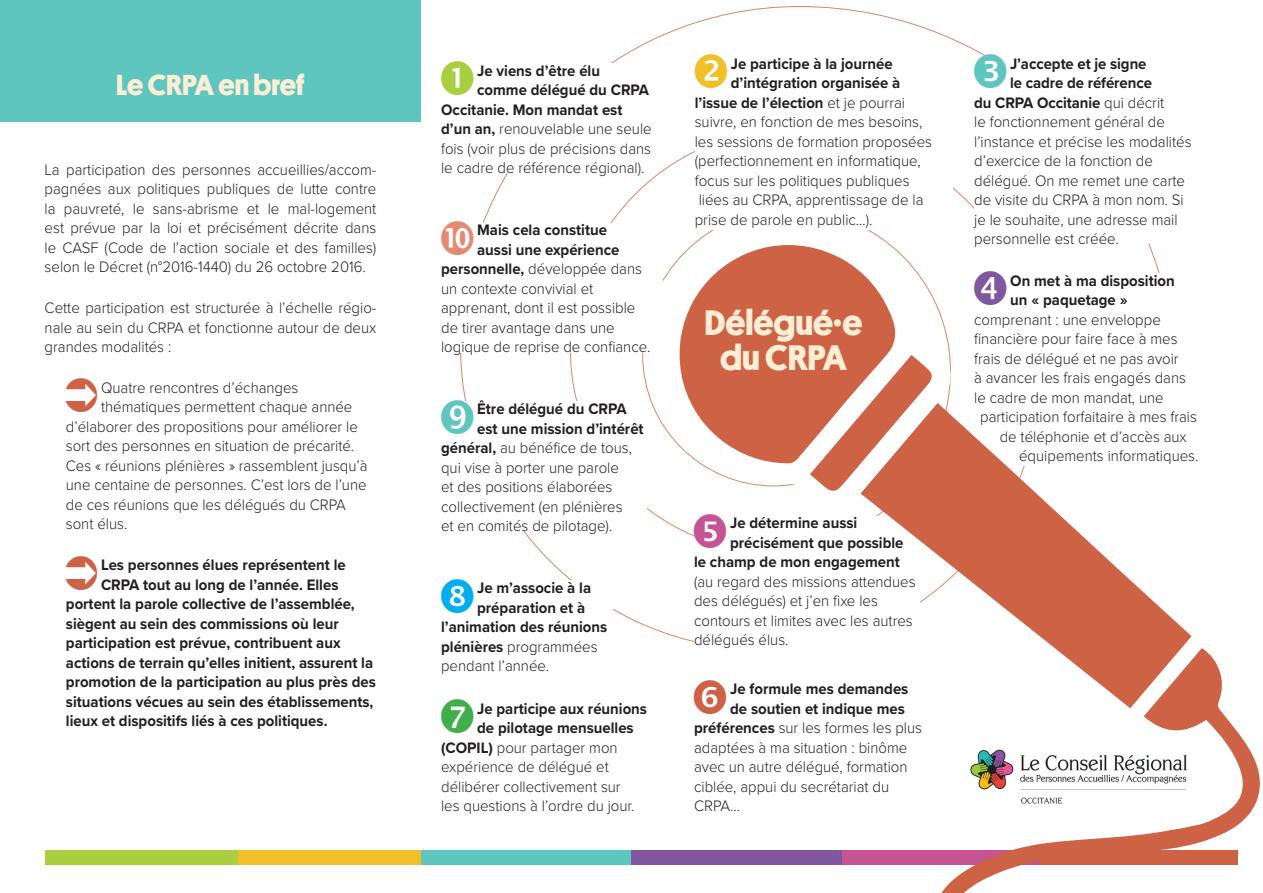
<style>
.page{position:relative;width:1263px;height:893px;background:#fff}
.page>*{position:absolute;margin:0;border:0;box-sizing:border-box;transform-origin:0 0}
.t1{font:700 35.85px/35.1px "Platform Web";color:#fbeed4;text-align:center}
.t2{font:700 29.25px "Platform Web";letter-spacing:-.01em;color:#fbeed4}
.t3{font:300 15.75px/19.5px "Proxima Nova";color:#231f20;text-align:justify;scale:.95 1}
.t4{font:700 15.75px/19.5px "Proxima Nova";color:#231f20;scale:.95 1}
.s1{font-weight:700}
.s2{font-weight:300}
</style>
<div class="page">
<svg style="left:460px;top:6px;width:700px;height:636px"></svg>
<div style="left:0;top:0;width:421px;height:121px;background:#5fc5bf"></div>
<div style="left:45px;top:851px;width:193px;height:14px;background:#a9cf40"></div>
<div style="left:238px;top:851px;width:194px;height:14px;background:#f1bf27"></div>
<div style="left:421px;top:850px;width:210px;height:15px;background:#5fc5bf"></div>
<div style="left:631px;top:850px;width:211px;height:15px;background:#7f569f"></div>
<div style="left:842px;top:850px;width:198px;height:15px;background:#c55495"></div>
<div style="left:441px;top:63px;width:214px;height:110px;background:#fff"></div>
<div style="left:694px;top:516px;width:225px;height:149px;background:#fff"></div>
<div style="left:441px;top:581px;width:171px;height:90px;background:#fff"></div>
<div style="left:441px;top:402px;width:206px;height:129px;background:#fff"></div>
<div style="left:441px;top:223px;width:221px;height:129px;background:#fff"></div>
<svg style="left:860px;top:403px;width:331px;height:245px"></svg>
<svg style="left:652px;top:223px;width:263px;height:259px;fill:#cd6245"></svg>
<svg style="left:941px;top:648px;width:319px;height:245px"></svg>
<svg style="left:784px;top:328px;width:169px;height:184px"></svg>
<div style="left:695px;top:56px;width:257px;height:174px;background:#fff"></div>
<div style="left:969px;top:225px;width:62px;height:168px;background:#fff"></div>
<svg style="left:974px;top:273px;width:217px;height:360px"></svg>
<div style="left:974px;top:56px;width:234px;height:188px;background:#fff"></div>
<svg style="left:460px;top:61px;width:13px;height:2px"></svg>
<svg style="left:694px;top:513px;width:32px;height:3px"></svg>
<svg style="left:460px;top:578px;width:13px;height:3px"></svg>
<svg style="left:460px;top:399px;width:13px;height:3px"></svg>
<svg style="left:460px;top:220px;width:13px;height:3px"></svg>
<svg style="left:695px;top:54px;width:32px;height:2px"></svg>
<svg style="left:974px;top:273px;width:32px;height:32px"></svg>
<svg style="left:974px;top:54px;width:32px;height:2px"></svg>
<h2 class="t2" style="left:116px;top:64px;width:190px">Le CRPA en bref</h2>
<p class="t3" style="left:45px;top:159px;width:351px">La participation des personnes accueillies/accom&shy;pagnées aux politiques publiques de lutte contre la pauvreté, le sans-abrisme et le mal-logement est prévue par la loi et précisément décrite dans le CASF (Code de l’action sociale et des familles) selon le Décret (n°2016-1440) du 26 octobre 2016.</p>
<p class="t3" style="left:45px;top:297px;width:351px">Cette participation est structurée à l’échelle régio&shy;nale au sein du CRPA et fonctionne autour de deux grandes modalités :</p>
<p class="t3" style="left:101px;top:377px;width:209px">Quatre rencontres d’échanges</p>
<p class="t3" style="left:101px;top:397px;width:266px">thématiques permettent chaque année</p>
<p class="t3" style="left:66px;top:416px;width:309px">d’élaborer des propositions pour améliorer le</p>
<p class="t3" style="left:66px;top:436px;width:305px">sort des personnes en situation de précarité.</p>
<p class="t3" style="left:66px;top:455px;width:319px">Ces « réunions plénières » rassemblent jusqu’à</p>
<p class="t3" style="left:66px;top:475px;width:318px">une centaine de personnes. C’est lors de l’une</p>
<p class="t3" style="left:66px;top:494px;width:296px">de ces réunions que les délégués du CRPA</p>
<p class="t3" style="left:66px;top:514px;width:66px">sont élus.</p>
<p class="t4" style="left:101px;top:555px;width:259px">Les personnes élues représentent le</p>
<p class="t4" style="left:101px;top:574px;width:251px">CRPA tout au long de l’année. Elles</p>
<p class="t4" style="left:66px;top:594px;width:306px">portent la parole collective de l’assemblée,</p>
<p class="t4" style="left:66px;top:613px;width:289px">siègent au sein des commissions où leur</p>
<p class="t4" style="left:66px;top:633px;width:291px">participation est prévue, contribuent aux</p>
<p class="t4" style="left:66px;top:652px;width:325px">actions de terrain qu’elles initient, assurent la</p>
<p class="t4" style="left:66px;top:672px;width:328px">promotion de la participation au plus près des</p>
<p class="t4" style="left:66px;top:691px;width:325px">situations vécues au sein des établissements,</p>
<p class="t4" style="left:66px;top:711px;width:277px">lieux et dispositifs liés à ces politiques.</p>
<p class="t4" style="left:477px;top:60px;width:131px">Je viens d’être élu</p>
<p class="t4" style="left:477px;top:80px;width:182px">comme délégué du CRPA</p>
<p class="t4" style="left:441px;top:99px;width:192px">Occitanie. Mon mandat est</p>
<p class="t3" style="left:441px;top:118px;width:223px"><span class="s1">d’un an,</span> renouvelable une seule</p>
<p class="t3" style="left:441px;top:138px;width:222px">fois (voir plus de précisions dans</p>
<p class="t3" style="left:441px;top:157px;width:215px">le cadre de référence régional).</p>
<p class="t4" style="left:477px;top:220px;width:138px">Mais cela constitue</p>
<p class="t4" style="left:477px;top:239px;width:151px">aussi une expérience</p>
<p class="t3" style="left:441px;top:258px;width:213px"><span class="s1">personnelle,</span> développée dans</p>
<p class="t3" style="left:441px;top:278px;width:162px">un contexte convivial et</p>
<p class="t3" style="left:441px;top:297px;width:206px">apprenant, dont il est possible</p>
<p class="t3" style="left:441px;top:317px;width:184px">de tirer avantage dans une</p>
<p class="t3" style="left:441px;top:336px;width:222px">logique de reprise de confiance.</p>
<p class="t4" style="left:477px;top:399px;width:159px">Être délégué du CRPA</p>
<p class="t4" style="left:477px;top:418px;width:177px">est une mission d’intérêt</p>
<p class="t3" style="left:441px;top:437px;width:203px"><span class="s1">général,</span> au bénéfice de tous,</p>
<p class="t3" style="left:441px;top:457px;width:189px">qui vise à porter une parole</p>
<p class="t3" style="left:441px;top:476px;width:182px">et des positions élaborées</p>
<p class="t3" style="left:441px;top:496px;width:193px">collectivement (en plénières</p>
<p class="t3" style="left:441px;top:515px;width:182px">et en comités de pilotage).</p>
<p class="t4" style="left:477px;top:578px;width:121px">Je m’associe à la</p>
<p class="t4" style="left:477px;top:597px;width:115px">préparation et à</p>
<p class="t4" style="left:441px;top:617px;width:176px">l’animation des réunions</p>
<p class="t3" style="left:441px;top:636px;width:166px"><span class="s1">plénières</span> programmées</p>
<p class="t3" style="left:441px;top:655px;width:115px">pendant l’année.</p>
<p class="t4" style="left:477px;top:698px;width:180px">Je participe aux réunions</p>
<p class="t4" style="left:477px;top:718px;width:166px">de pilotage mensuelles</p>
<p class="t3" style="left:441px;top:737px;width:187px"><span class="s1">(COPIL)</span> pour partager mon</p>
<p class="t3" style="left:441px;top:756px;width:178px">expérience de délégué et</p>
<p class="t3" style="left:441px;top:776px;width:191px">délibérer collectivement sur</p>
<p class="t3" style="left:441px;top:795px;width:205px">les questions à l’ordre du jour.</p>
<p class="t4" style="left:731px;top:54px;width:172px">Je participe à la journée</p>
<p class="t4" style="left:731px;top:73px;width:180px">d’intégration organisée à</p>
<p class="t4" style="left:695px;top:93px;width:223px">l’issue de l’élection <span class="s2">et je pourrai</span></p>
<p class="t3" style="left:695px;top:112px;width:241px">suivre, en fonction de mes besoins,</p>
<p class="t3" style="left:695px;top:131px;width:251px">les sessions de formation proposées</p>
<p class="t3" style="left:695px;top:151px;width:239px">(perfectionnement en informatique,</p>
<p class="t3" style="left:695px;top:170px;width:228px">focus sur les politiques publiques</p>
<p class="t3" style="left:699px;top:190px;width:238px">liées au CRPA, apprentissage de la</p>
<p class="t3" style="left:695px;top:209px;width:189px">prise de parole en public…).</p>
<h1 class="t1" style="left:704px;top:302px;width:159px">Délégué·e du CRPA</h1>
<p class="t4" style="left:730px;top:513px;width:135px">Je détermine aussi</p>
<p class="t4" style="left:730px;top:532px;width:184px">précisément que possible</p>
<p class="t4" style="left:694px;top:552px;width:218px">le champ de mon engagement</p>
<p class="t3" style="left:694px;top:571px;width:235px;text-align:left">(au regard des missions attendues des délégués) et j’en fixe les contours et limites avec les autres délégués élus.</p>
<p class="t4" style="left:730px;top:679px;width:189px">Je formule mes demandes</p>
<p class="t4" style="left:730px;top:698px;width:185px">de soutien et indique mes</p>
<p class="t3" style="left:694px;top:717px;width:241px"><span class="s1">préférences</span> sur les formes les plus</p>
<p class="t3" style="left:694px;top:737px;width:226px">adaptées à ma situation : binôme</p>
<p class="t3" style="left:694px;top:756px;width:226px">avec un autre délégué, formation</p>
<p class="t3" style="left:694px;top:776px;width:207px">ciblée, appui du secrétariat du</p>
<p class="t3" style="left:694px;top:795px;width:50px">CRPA…</p>
<p class="t4" style="left:1010px;top:54px;width:145px">J’accepte et je signe</p>
<p class="t4" style="left:1010px;top:73px;width:151px">le cadre de référence</p>
<p class="t4" style="left:974px;top:93px;width:202px">du CRPA Occitanie <span class="s2">qui décrit</span></p>
<p class="t3" style="left:974px;top:112px;width:202px">le fonctionnement général de</p>
<p class="t3" style="left:974px;top:131px;width:230px">l’instance et précise les modalités</p>
<p class="t3" style="left:974px;top:151px;width:190px">d’exercice de la fonction de</p>
<p class="t3" style="left:974px;top:170px;width:224px">délégué. On me remet une carte</p>
<p class="t3" style="left:974px;top:190px;width:222px">de visite du CRPA à mon nom. Si</p>
<p class="t3" style="left:974px;top:209px;width:216px">je le souhaite, une adresse mail</p>
<p class="t3" style="left:974px;top:229px;width:154px">personnelle est créée.</p>
<p class="t4" style="left:1010px;top:270px;width:175px">On met à ma disposition un « paquetage »</p>
<p class="t3" style="left:974px;top:309px;width:198px">comprenant : une enveloppe</p>
<p class="t3" style="left:974px;top:328px;width:216px">financière pour faire face à mes</p>
<p class="t3" style="left:974px;top:348px;width:217px">frais de délégué et ne pas avoir</p>
<p class="t3" style="left:974px;top:367px;width:224px">à avancer les frais engagés dans</p>
<p class="t3" style="left:974px;top:387px;width:201px">le cadre de mon mandat, une</p>
<p class="t3" style="left:980px;top:406px;width:230px">participation forfaitaire à mes frais</p>
<p class="t3" style="left:1000px;top:426px;width:198px">de téléphonie et d’accès aux</p>
<p class="t3" style="left:1019px;top:445px;width:190px">équipements informatiques.</p>
</div>
